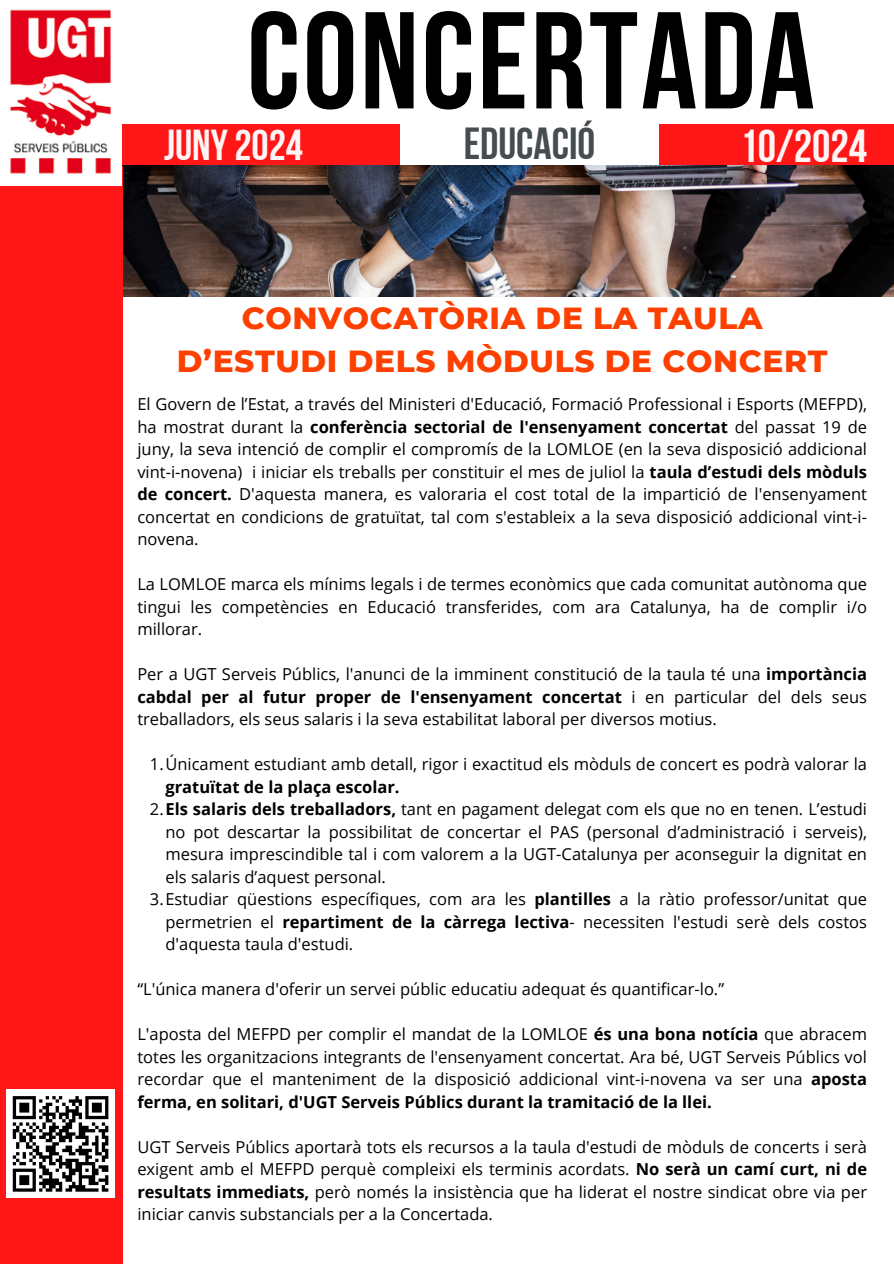
<style>
.page{position:relative;width:894px;height:1264px;background:#fff}
.page>*{position:absolute;margin:0;border:0;box-sizing:border-box;transform-origin:0 0}
.t1{font:137.4px "Bebas Neue Cyrillic";letter-spacing:.02em;color:#000}
.t2{font:46.2px "Bebas Neue Cyrillic";color:#fff5f5}
.t3{font:44.7px "Bebas Neue Cyrillic";color:#464d50}
.t4{font:43.2px "Bebas Neue Cyrillic";color:#fff5f5}
.t5{font:800 31.2px/43px "Montserrat";letter-spacing:.02em;color:#fd4000;text-align:center}
.t6{font:16.5px/22.5px "Open Sans";color:#000;text-align:justify}
.s1{font-weight:700}
</style>
<div class="page">
<div style="left:0;top:124px;width:399px;height:46px;background:#ff1616"></div>
<div style="left:659px;top:124px;width:234px;height:43px;background:#ff1616"></div>
<img style="left:122px;top:166px;width:771px;height:130px">
<div style="left:0;top:166px;width:122px;height:1097px;background:#ff1616"></div>
<img style="left:0;top:9px;width:122px;height:177px">
<div style="left:6px;top:1089px;width:109px;height:109px;background:#fff"></div>
<svg style="left:12px;top:1096px;width:97px;height:96px"></svg>
<p class="t1" style="left:247px;top:5px;width:569px">CONCERTADA</p>
<h1 class="t3" style="left:463px;top:125px;width:133px">EDUCACIÓ</h1>
<p class="t4" style="left:164px;top:128px;width:140px">JUNY2024</p>
<p class="t2" style="left:739px;top:128px;width:129px">10/2024</p>
<h2 class="t5" style="left:177px;top:296px;width:652px">CONVOCATÒRIA DE LA TAULA<br>D’ESTUDI DELS MÒDULS DE CONCERT</h2>
<h2 class="t6" style="left:137px;top:392px;width:731px">El Govern de l’Estat, a través del Ministeri d'Educació, Formació Professional i Esports (MEFPD), ha mostrat durant la <span class="s1">conferència sectorial de l'ensenyament concertat</span> del passat 19 de juny, la seva intenció de complir el compromís de la LOMLOE (en la seva disposició addicional vint-i-novena) i iniciar els treballs per constituir el mes de juliol la <span class="s1">taula d’estudi dels mòduls de concert.</span> D'aquesta manera, es valoraria el cost total de la impartició de l'ensenyament concertat en condicions de gratuïtat, tal com s'estableix a la seva disposició addicional vint-i&shy;novena.</h2>
<p class="t6" style="left:137px;top:572px;width:731px">La LOMLOE marca els mínims legals i de termes econòmics que cada comunitat autònoma que tingui les competències en Educació transferides, com ara Catalunya, ha de complir i/o millorar.</p>
<p class="t6" style="left:137px;top:662px;width:731px">Per a UGT Serveis Públics, l'anunci de la imminent constitució de la taula té una <span class="s1">importància cabdal per al futur proper de l'ensenyament concertat</span> i en particular del dels seus treballadors, els seus salaris i la seva estabilitat laboral per diversos motius.</p>
<h3 class="t6" style="left:165px;top:752px;width:703px;text-indent:-15px">1.Únicament estudiant amb detall, rigor i exactitud els mòduls de concert es podrà valorar la <span class="s1">gratuïtat de la plaça escolar.</span></h3>
<p class="t6" style="left:165px;top:797px;width:703px;text-indent:-15px">2.<span class="s1">Els salaris dels treballadors,</span> tant en pagament delegat com els que no en tenen. L’estudi no pot descartar la possibilitat de concertar el PAS (personal d’administració i serveis), mesura imprescindible tal i com valorem a la UGT-Catalunya per aconseguir la dignitat en els salaris d’aquest personal.</p>
<p class="t6" style="left:165px;top:887px;width:703px;text-indent:-15px">3.Estudiar qüestions específiques, com ara les <span class="s1">plantilles</span> a la ràtio professor/unitat que permetrien el <span class="s1">repartiment de la càrrega lectiva</span>- necessiten l'estudi serè dels costos d'aquesta taula d'estudi.</p>
<p class="t6" style="left:137px;top:977px;width:588px">“L'única manera d'oferir un servei públic educatiu adequat és quantificar-lo.”</p>
<p class="t6" style="left:137px;top:1022px;width:731px">L'aposta del MEFPD per complir el mandat de la LOMLOE <span class="s1">és una bona notícia</span> que abracem totes les organitzacions integrants de l'ensenyament concertat. Ara bé, UGT Serveis Públics vol recordar que el manteniment de la disposició addicional vint-i-novena va ser una <span class="s1">aposta ferma, en solitari, d'UGT Serveis Públics durant la tramitació de la llei.</span></p>
<p class="t6" style="left:137px;top:1135px;width:731px">UGT Serveis Públics aportarà tots els recursos a la taula d'estudi de mòduls de concerts i serà exigent amb el MEFPD perquè compleixi els terminis acordats. <span class="s1">No serà un camí curt, ni de resultats immediats,</span> però només la insistència que ha liderat el nostre sindicat obre via per iniciar canvis substancials per a la Concertada.</p>
</div>
